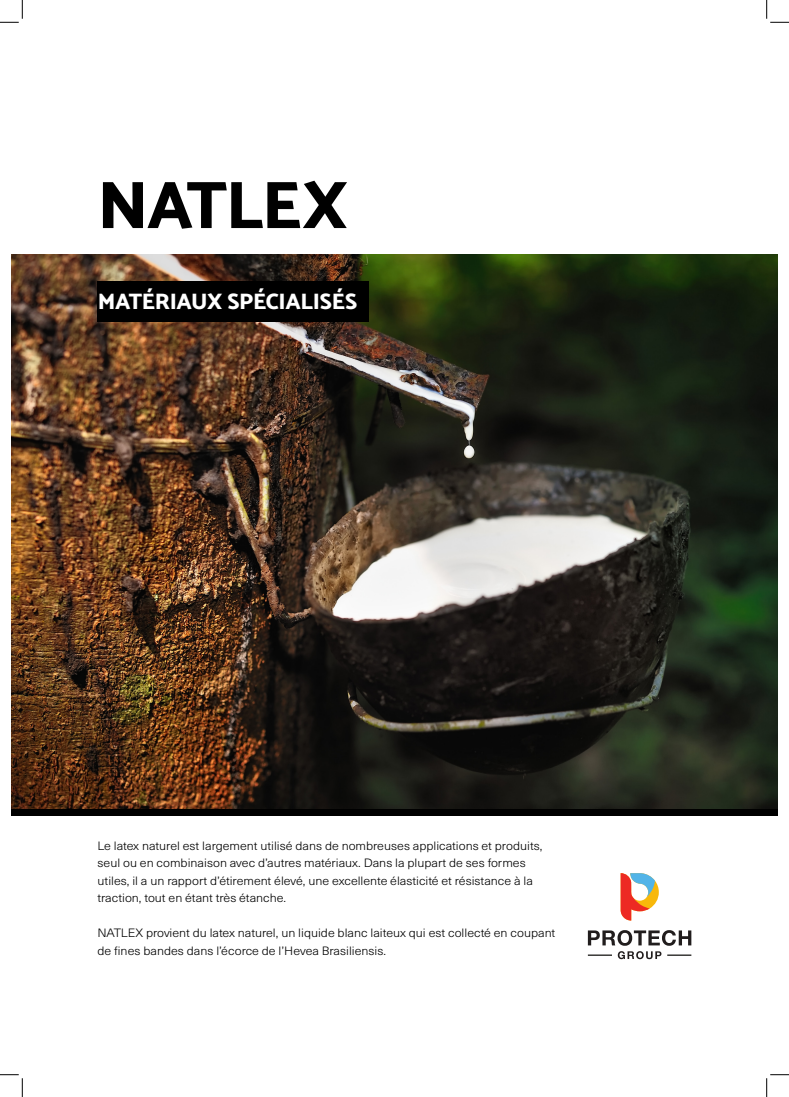
<style>
.page{position:relative;width:789px;height:1097px;background:#fff}
.page>*{position:absolute;margin:0;border:0;box-sizing:border-box;transform-origin:0 0}
.Cover__Title{font:100 67.5px "Catamaran";letter-spacing:-.025em;color:#000}
.t1{font:100 22.5px "Catamaran";letter-spacing:-.015em;color:#fff}
.Paragraph{font:300 11.88px/17.5px "Neue Haas Unica Pro";color:#000;scale:1.05 1}
</style>
<div class="page">
<img style="left:11px;top:255px;width:767px;height:554px">
<div style="left:11px;top:809px;width:767px;height:6px;background:#000"></div>
<svg style="left:620px;top:873px;width:39px;height:48px"></svg>
<svg style="left:588px;top:930px;width:103px;height:29px"></svg>
<div style="left:97px;top:281px;width:272px;height:40px;background:#000"></div>
<svg style="left:0;top:0;width:23px;height:23px"></svg>
<svg style="left:0;top:1074px;width:23px;height:23px"></svg>
<svg style="left:766px;top:0;width:23px;height:23px"></svg>
<svg style="left:766px;top:1074px;width:23px;height:23px"></svg>
<p class="Cover__Title" style="left:97px;top:154px;width:252px">NATLEX</p>
<h2 class="t1" style="left:98px;top:284px;width:261px">MATÉRIAUX SPÉCIALISÉS</h2>
<p class="Paragraph" style="left:97px;top:837px;width:425px">Le latex naturel est largement utilisé dans de nombreuses applications et produits, seul ou en combinaison avec d’autres matériaux. Dans la plupart de ses formes utiles, il a un rapport d’étirement élevé, une excellente élasticité et résistance à la traction, tout en étant très étanche.</p>
<p class="Paragraph" style="left:97px;top:925px;width:437px">NATLEX provient du latex naturel, un liquide blanc laiteux qui est collecté en coupant de fines bandes dans l’écorce de l’Hevea Brasiliensis.</p>
</div>
